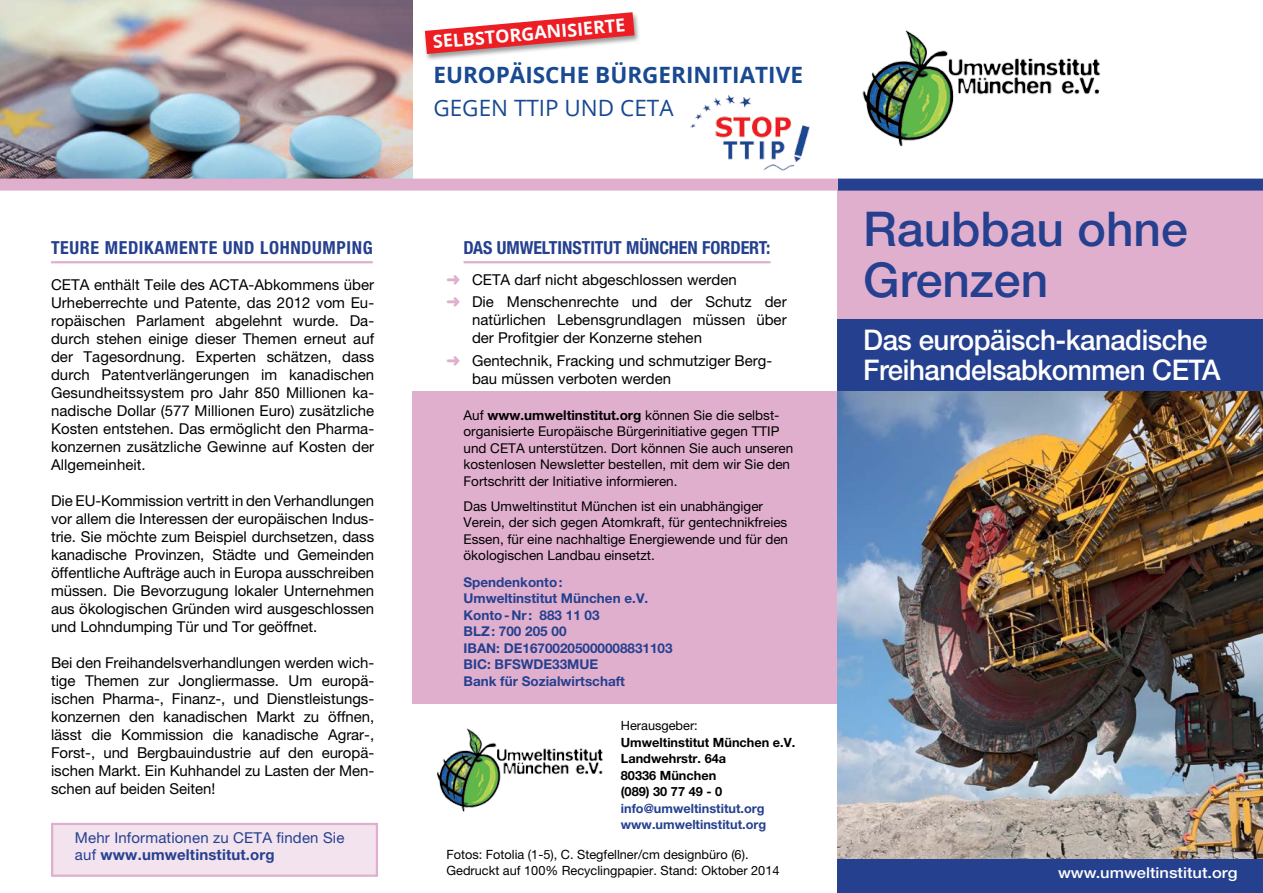
<style>
.page{position:relative;width:1263px;height:893px;background:#fff}
.page>*{position:absolute;margin:0;border:0;box-sizing:border-box;transform-origin:0 0}
.t1{font:500 48px/51px "Helvetica Neue LT Pro";color:#25408f}
.t2{font:500 28.5px/30px "Helvetica Neue LT Pro";letter-spacing:-.015em;color:#fff}
.t3{font:700 22.5px "Open Sans";color:#184991}
.t4{font:22.5px "Open Sans";color:#184991}
.t5{font:700 condensed 18px "Helvetica Neue LT Pro";color:#25408f}
.t6{font:700 condensed 18px "Helvetica Neue LT Pro";letter-spacing:.035em;color:#25408f}
.t7{font:700 18px "Open Sans";color:#fff}
.t8{font:15px/18px "Helvetica Neue LT Pro";color:#000;text-align:justify}
.t9{font:15px/16.5px "Helvetica Neue LT Pro";letter-spacing:.01em;color:#25408f}
.t10{font:500 15px "Helvetica Neue LT Pro";color:#fff;scale:1.1 1}
.t11{font:13.5px/16.5px "Helvetica Neue LT Pro";color:#000}
.t12{font:700 13.5px/16.5px "Helvetica Neue LT Pro";color:#25408f}
.t13{font:12.75px/15.3px "Helvetica Neue LT Pro";color:#000}
.t14{font:700 12.75px/16.5px "Helvetica Neue LT Pro";color:#000}
.t15{font:700 12.75px/16.5px "Helvetica Neue LT Pro";color:#25408f}
.s1{font-weight:700}
</style>
<div class="page">
<div style="left:412px;top:392px;width:426px;height:312px;background:#e1afce"></div>
<div style="left:838px;top:190px;width:425px;height:130px;background:#e1afce"></div>
<div style="left:838px;top:319px;width:425px;height:73px;background:#25408f"></div>
<div style="left:838px;top:179px;width:425px;height:12px;background:#25408f"></div>
<hr style="left:51px;top:261px;width:322px;height:2px;background:#e1afce">
<hr style="left:463px;top:261px;width:307px;height:2px;background:#e1afce">
<div style="left:51px;top:823px;width:327px;height:54px;background:#f3e3ee;border:2px solid #e1afce"></div>
<div style="left:838px;top:859px;width:425px;height:34px;background:#25408f"></div>
<img style="left:0;top:0;width:412px;height:179px">
<div style="left:0;top:179px;width:838px;height:12px;background:#e1afce"></div>
<img style="left:437px;top:728px;width:167px;height:84px">
<img style="left:862px;top:30px;width:239px;height:117px">
<img style="left:838px;top:392px;width:425px;height:467px">
<img style="left:678px;top:95px;width:144px;height:84px">
<div style="left:423px;top:12px;width:218px;height:50px;background:#000;opacity:.4"></div>
<svg style="left:425px;top:12px;width:209px;height:42px"></svg>
<p class="t6" style="left:51px;top:237px;width:323px">TEURE MEDIKAMENTE UND LOHNDUMPING</p>
<p class="t8" style="left:51px;top:276px;width:325px">CETA enthält Teile des ACTA-Abkommens über Urheberrechte und Patente, das 2012 vom Eu&shy;ropäischen Parlament abgelehnt wurde. Da&shy;durch stehen einige dieser Themen erneut auf der Tagesordnung. Experten schätzen, dass durch Patentverlängerungen im kanadischen Gesundheitssystem pro Jahr 850 Millionen ka&shy;nadische Dollar (577 Millionen Euro) zusätzliche Kosten entstehen. Das ermöglicht den Pharma&shy;konzernen zusätzliche Gewinne auf Kosten der Allgemeinheit.</p>
<p class="t8" style="left:51px;top:492px;width:325px">Die EU-Kommission vertritt in den Verhandlungen vor allem die Interessen der europäischen Indus&shy;trie. Sie möchte zum Beispiel durchsetzen, dass kanadische Provinzen, Städte und Gemeinden öffentliche Aufträge auch in Europa ausschreiben müssen. Die Bevorzugung lokaler Unternehmen aus ökologischen Gründen wird ausgeschlossen und Lohndumping Tür und Tor geöffnet.</p>
<p class="t8" style="left:51px;top:654px;width:325px">Bei den Freihandelsverhandlungen werden wich&shy;tige Themen zur Jongliermasse. Um europä&shy;ischen Pharma-, Finanz-, und Dienstleistungs&shy;konzernen den kanadischen Markt zu öffnen, lässt die Kommission die kanadische Agrar-, Forst-, und Bergbauindustrie auf den europä&shy;ischen Markt. Ein Kuhhandel zu Lasten der Men&shy;schen auf beiden Seiten!</p>
<p class="t9" style="left:75px;top:829px;width:271px">Mehr Informationen zu CETA finden Sie auf <span class="s1">www.umweltinstitut.org</span></p>
<p class="t7" style="left:432px;top:29px;width:195px;rotate:-5deg">SELBSTORGANISIERTE</p>
<h3 class="t3" style="left:433px;top:59px;width:371px">EUROPÄISCHE BÜRGERINITIATIVE</h3>
<h3 class="t4" style="left:433px;top:93px;width:242px">GEGEN TTIP UND CETA</h3>
<p class="t5" style="left:463px;top:237px;width:309px">DAS UMWELTINSTITUT MÜNCHEN FORDERT:</p>
<p class="t8" style="left:472px;top:268px;width:316px;line-height:22.2px">CETA darf nicht abgeschlossen werden<br>Die Menschenrechte und der Schutz der</p>
<p class="t8" style="left:472px;top:311px;width:316px">natürlichen Lebensgrundlagen müssen über der Profitgier der Konzerne stehen</p>
<p class="t8" style="left:472px;top:351px;width:302px">Gentechnik, Fracking und schmutziger Berg&shy;bau müssen verboten werden</p>
<p class="t11" style="left:463px;top:406px;width:331px">Auf <span class="s1">www.umweltinstitut.org</span> können Sie die selbst&shy;organisierte Europäische Bürgerinitiative gegen TTIP und CETA unterstützen. Dort können Sie auch unseren kostenlosen Newsletter bestellen, mit dem wir Sie den Fortschritt der Initiative informieren.</p>
<p class="t11" style="left:463px;top:497px;width:326px">Das Umweltinstitut München ist ein unabhängiger Verein, der sich gegen Atomkraft, für gentechnikfreies Essen, für eine nachhaltige Energiewende und für den ökologischen Landbau einsetzt.</p>
<p class="t12" style="left:463px;top:573px;width:211px">Spendenkonto:<br>Umweltinstitut München e.V.<br>Konto-Nr: 883 11 03<br>BLZ: 700 205 00<br>IBAN: DE16700205000008831103<br>BIC: BFSWDE33MUE<br>Bank für Sozialwirtschaft</p>
<p class="t13" style="left:621px;top:718px;width:78px">Herausgeber:</p>
<p class="t14" style="left:621px;top:734px;width:176px">Umweltinstitut München e.V.<br>Landwehrstr. 64a<br>80336 München<br>(089) 30 77 49 - 0</p>
<p class="t15" style="left:621px;top:800px;width:147px">info@umweltinstitut.org www.umweltinstitut.org</p>
<p class="t13" style="left:446px;top:847px;width:335px">Fotos: Fotolia (1-5), C. Stegfellner/cm designbüro (6).<br>Gedruckt auf 100% Recyclingpapier. Stand: Oktober 2014</p>
<h1 class="t1" style="left:863px;top:203px;width:326px">Raubbau ohne<br>Grenzen</h1>
<h2 class="t2" style="left:863px;top:325px;width:359px">Das europäisch-kanadische<br>Freihandelsabkommen CETA</h2>
<p class="t10" style="left:1058px;top:864px;width:165px">www.umweltinstitut.org</p>
</div>
